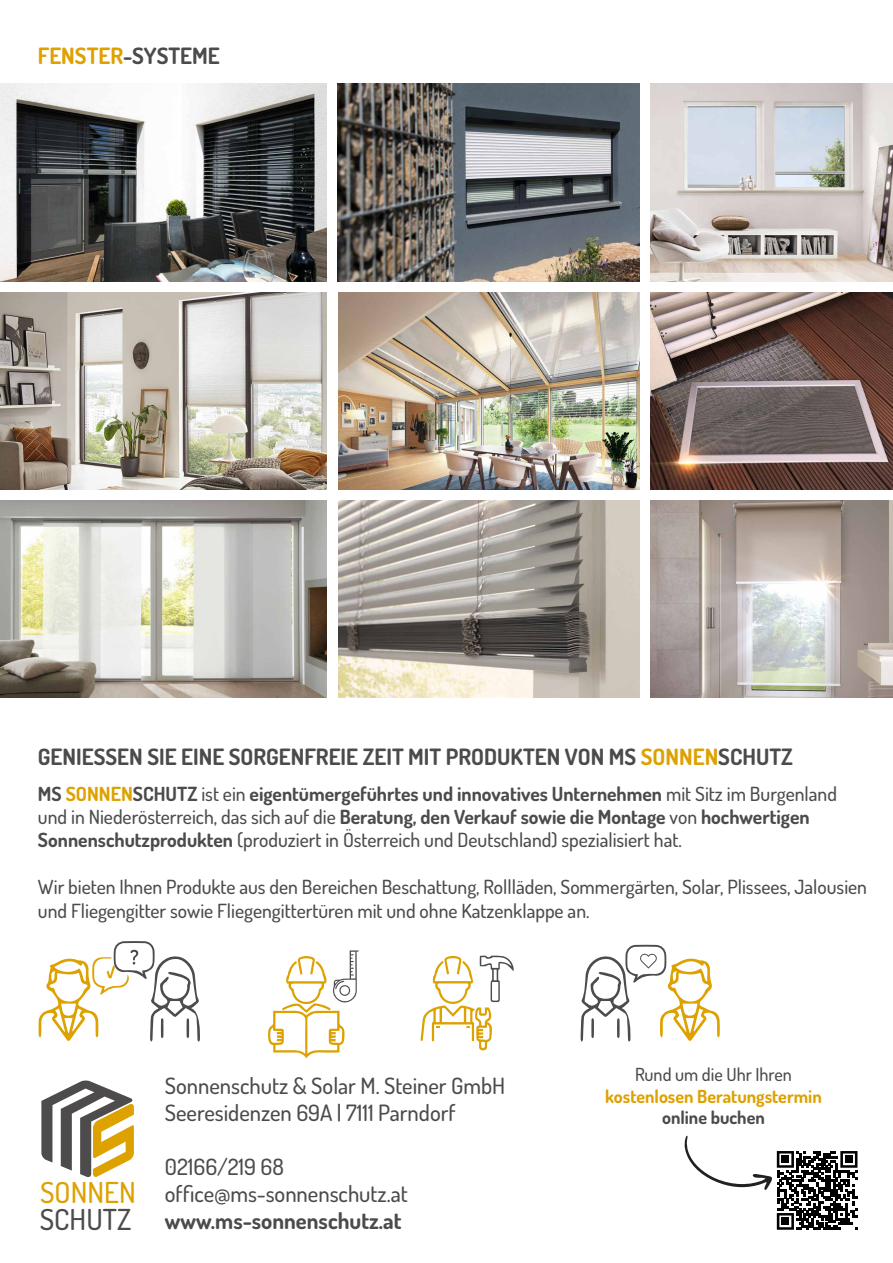
<style>
.page{position:relative;width:893px;height:1263px;background:#fff}
.page>*{position:absolute;margin:0;border:0;box-sizing:border-box;transform-origin:0 0}
.t1{font:500 28.8px "Dosis";color:#4d4b4b}
.t2{font:500 28.8px "Dosis";color:#dda100}
.t3{font:700 22.5px "Dosis";color:#4b4b4b}
.t4{font:500 22.5px/27px "Dosis";color:#4b4b4b}
.t5{font:700 19.5px/23.4px "Dosis";color:#4b4b4b}
.t6{font:500 19.5px/23.4px "Dosis";color:#4b4b4b}
.t7{font:700 18px "Dosis";color:#dda100}
.t8{font:500 18px "Dosis";color:#4b4b4b}
.t9{font:700 18px "Dosis";color:#4b4b4b}
.s1{color:#dda100}
.s2{font-weight:500}
</style>
<div class="page">
<img style="left:338px;top:84px;width:302px;height:197px">
<img style="left:338px;top:293px;width:302px;height:197px">
<img style="left:0;top:84px;width:327px;height:197px">
<img style="left:650px;top:84px;width:243px;height:197px">
<img style="left:650px;top:293px;width:243px;height:197px">
<img style="left:0;top:293px;width:327px;height:197px">
<img style="left:1px;top:500px;width:326px;height:198px">
<img style="left:338px;top:500px;width:302px;height:198px">
<img style="left:650px;top:500px;width:243px;height:198px">
<svg style="left:41px;top:1080px;width:93px;height:97px"></svg>
<svg style="left:684px;top:1135px;width:173px;height:95px"></svg>
<div style="left:782px;top:1156px;width:7px;height:7px;background:#000"></div>
<div style="left:845px;top:1156px;width:8px;height:7px;background:#000"></div>
<div style="left:782px;top:1218px;width:7px;height:7px;background:#000"></div>
<svg style="left:268px;top:950px;width:91px;height:108px"></svg>
<svg style="left:420px;top:955px;width:94px;height:95px"></svg>
<svg style="left:38px;top:941px;width:162px;height:101px"></svg>
<svg style="left:580px;top:945px;width:140px;height:97px"></svg>
<p class="t3" style="left:38px;top:40px;width:183px"><span class="s1">FENSTER</span>-SYSTEME</p>
<p class="t3" style="left:38px;top:742px;width:756px">GENIESSEN SIE EINE SORGENFREIE ZEIT MIT PRODUKTEN VON MS <span class="s1">SONNEN</span>SCHUTZ</p>
<p class="t5" style="left:38px;top:781px;width:800px">MS <span class="s1">SONNEN</span>SCHUTZ <span class="s2">ist ein</span> eigentümergeführtes und innovatives Unternehmen <span class="s2">mit Sitz im Burgenland und in Niederösterreich, das sich auf die</span> Beratung, den Verkauf sowie die Montage <span class="s2">von</span> hochwertigen<br>Sonnenschutzprodukten <span class="s2">(produziert in Österreich und Deutschland) spezialisiert hat.</span></p>
<p class="t6" style="left:38px;top:874px;width:831px">Wir bieten Ihnen Produkte aus den Bereichen Beschattung, Rollläden, Sommergärten, Solar, Plissees, Jalousien und Fliegengitter sowie Fliegengittertüren mit und ohne Katzenklappe an.</p>
<h1 class="t2" style="left:40px;top:1172px;width:97px">SONNEN</h1>
<h1 class="t1" style="left:40px;top:1199px;width:93px">SCHUTZ</h1>
<p class="t4" style="left:165px;top:1071px;width:342px">Sonnenschutz &amp; Solar M. Steiner GmbH<br>Seeresidenzen 69A | 7111 Parndorf</p>
<p class="t4" style="left:165px;top:1152px;width:244px">02166/219 68 office@ms-sonnenschutz.at</p>
<p class="t3" style="left:165px;top:1205px;width:238px">www.ms-sonnenschutz.at</p>
<p class="t8" style="left:635px;top:1062px;width:158px">Rund um die Uhr Ihren</p>
<p class="t7" style="left:605px;top:1083px;width:218px">kostenlosen Beratungstermin</p>
<p class="t9" style="left:662px;top:1105px;width:104px">online buchen</p>
</div>
